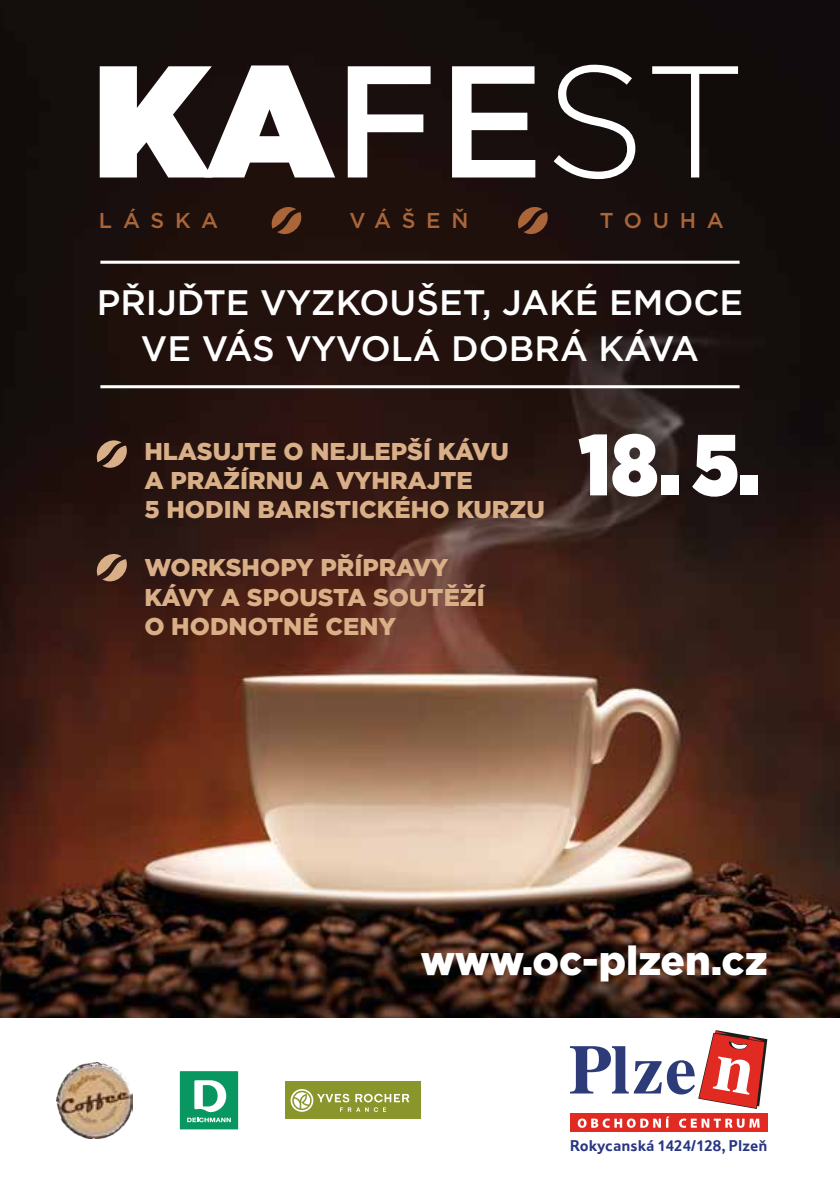
<style>
.page{position:relative;width:840px;height:1191px;background:#fff}
.page>*{position:absolute;margin:0;border:0;box-sizing:border-box;transform-origin:0 0}
.t1{font:900 158.8px "Gotham";color:#fff}
.t2{font:900 86.4px "Gotham";color:#fff;scale:.85 1}
.t3{font:900 40.4px "Gotham";color:#fff}
.t4{font:500 35.4px/45.8px "Gotham";color:#fff;text-align:center}
.t5{font:900 24.2px/29.2px "Gotham";color:#d9af88}
.t6{font:500 21.6px "Gotham";letter-spacing:.5em;color:#aa6539}
.t7{font:700 15.8px "Tesco";color:#283583}
.s1{font-weight:500}
.s2{font-weight:300}
</style>
<div class="page">
<img style="left:0;top:0;width:839px;height:1017px">
<div style="left:569px;top:1113px;width:198px;height:18px;background:#e12b22"></div>
<svg style="left:577px;top:1116px;width:92px;height:11px"></svg>
<svg style="left:679px;top:1118px;width:80px;height:9px"></svg>
<svg style="left:570px;top:1030px;width:197px;height:79px"></svg>
<div style="left:180px;top:1071px;width:58px;height:58px;background:#099761"></div>
<svg style="left:187px;top:1080px;width:44px;height:42px"></svg>
<div style="left:285px;top:1081px;width:135px;height:38px;background:#8a962b"></div>
<svg style="left:290px;top:1089px;width:119px;height:22px"></svg>
<img style="left:57px;top:1062px;width:75px;height:76px">
<hr style="left:100px;top:261px;width:639px;height:3px;background:#fff">
<hr style="left:100px;top:385px;width:639px;height:3px;background:#fff">
<svg style="left:93px;top:435px;width:38px;height:38px"></svg>
<svg style="left:93px;top:548px;width:38px;height:39px"></svg>
<svg style="left:268px;top:201px;width:37px;height:39px"></svg>
<svg style="left:514px;top:201px;width:37px;height:39px"></svg>
<h1 class="t1" style="left:93px;top:7px;width:654px">KA<span class="s1">FE</span><span class="s2">ST</span></h1>
<p class="t6" style="left:99px;top:206px;width:121px">LÁSKA</p>
<p class="t6" style="left:349px;top:206px;width:120px">VÁŠEŇ</p>
<p class="t6" style="left:599px;top:206px;width:125px">TOUHA</p>
<h3 class="t4" style="left:97px;top:279px;width:647px">PŘIJĎTE VYZKOUŠET, JAKÉ EMOCE<br>VE VÁS VYVOLÁ DOBRÁ KÁVA</h3>
<p class="t5" style="left:144px;top:436px;width:402px">HLASUJTE O NEJLEPŠÍ KÁVU<br>A PRAŽÍRNU A VYHRAJTE<br>5 HODIN BARISTICKÉHO KURZU</p>
<p class="t5" style="left:144px;top:553px;width:342px">WORKSHOPY PŘÍPRAVY<br>KÁVY A SPOUSTA SOUTĚŽÍ<br>O HODNOTNÉ CENY</p>
<h2 class="t2" style="left:579px;top:403px;width:213px">18. 5.</h2>
<h3 class="t3" style="left:420px;top:933px;width:348px">www.oc-plzen.cz</h3>
<p class="t7" style="left:569px;top:1135px;width:199px">Rokycanská 1424/128, Plzeň</p>
</div>
